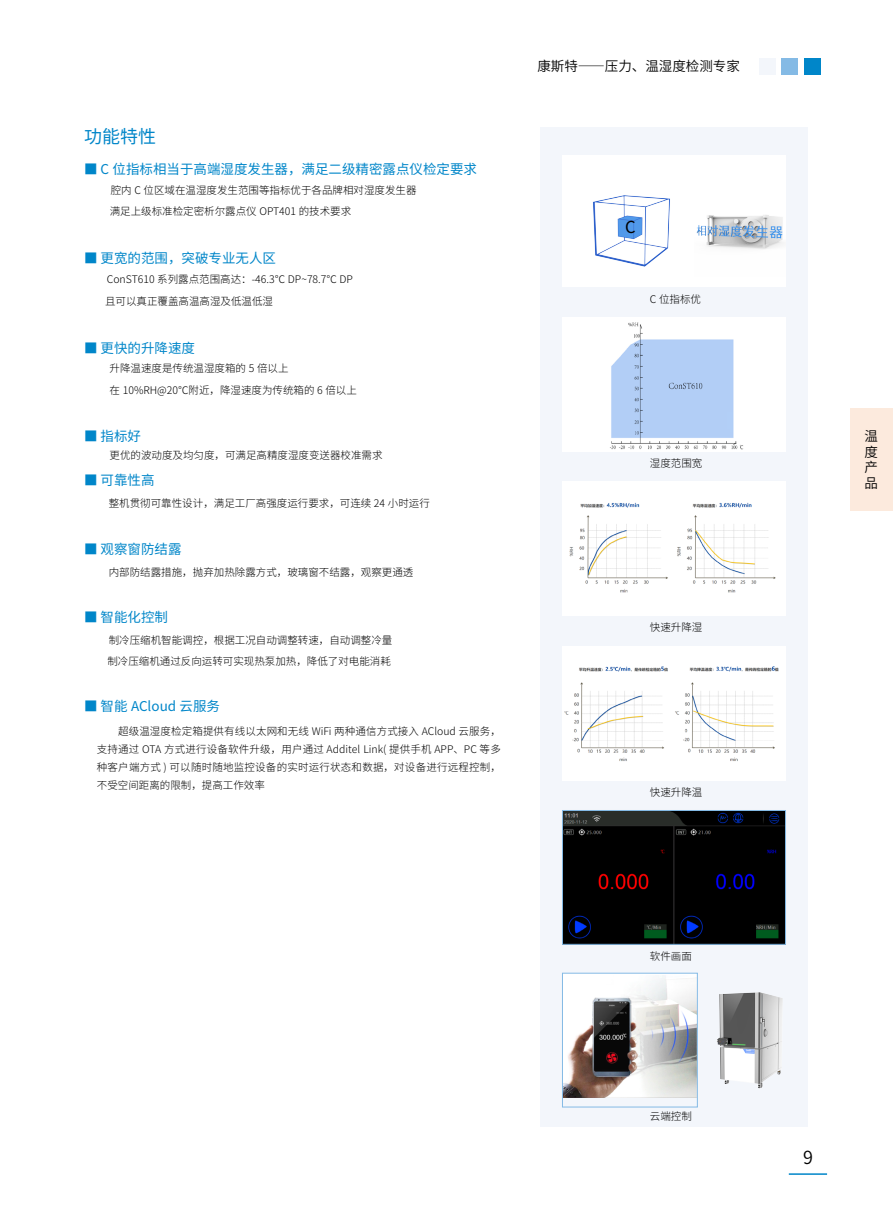
<style>
.page{position:relative;width:893px;height:1212px;background:#fff}
.page>*{position:absolute;margin:0;border:0;box-sizing:border-box;transform-origin:0 0}
.t1{font:18px "Source Han Sans CN";color:#0086c9}
.t2{font:18px "Source Han Sans CN";color:#000}
.t3{font:16.5px "Source Han Sans CN";color:#000}
.t4{font:13.5px "Source Han Sans CN";color:#0086c9}
.t5{font:13.5px/15.5px "Source Han Sans CN";color:#000;text-align:justify}
.t6{font:300 10.5px/18px "Source Han Sans CN";color:#000}
.s1{font-weight:300}
</style>
<div class="page">
<div style="left:850px;top:408px;width:43px;height:102px;background:#fceadd"></div>
<div style="left:804px;top:58px;width:16px;height:16px;background:#0086c9"></div>
<div style="left:782px;top:58px;width:16px;height:16px;background:#84bae5"></div>
<div style="left:759px;top:58px;width:16px;height:16px;background:#f3f6fb"></div>
<hr style="left:789px;top:1173px;width:38px;height:2px;background:#0086c9">
<img style="left:564px;top:975px;width:132px;height:123px">
<div style="left:562px;top:973px;width:136px;height:134px;border:1px solid #84bae5"></div>
<img style="left:564px;top:812px;width:220px;height:131px">
<div style="left:562px;top:810px;width:224px;height:135px;border:1px solid #84bae5"></div>
<img style="left:609px;top:322px;width:135px;height:128px">
<img style="left:569px;top:502px;width:207px;height:91px">
<img style="left:564px;top:666px;width:215px;height:96px">
<img style="left:696px;top:214px;width:90px;height:38px">
<img style="left:592px;top:195px;width:79px;height:72px">
<img style="left:704px;top:978px;width:103px;height:126px">
<h1 class="t1" style="left:84px;top:127px;width:73px">功能特性</h1>
<p class="t4" style="left:84px;top:161px;width:394px"><span class="s1">■</span> C 位指标相当于高端湿度发生器，满足二级精密露点仪检定要求</p>
<p class="t6" style="left:110px;top:180px;width:308px;line-height:21.5px">腔内 C 位区域在温湿度发生范围等指标优于各品牌相对湿度发生器满足上级标准检定密析尔露点仪 OPT401 的技术要求</p>
<p class="t4" style="left:84px;top:250px;width:193px"><span class="s1">■</span> 更宽的范围，突破专业无人区</p>
<p class="t6" style="left:105px;top:268px;width:249px;line-height:22.2px">ConST610 系列露点范围高达：-46.3℃ DP~78.7℃ DP且可以真正覆盖高温高湿及低温低湿</p>
<p class="t4" style="left:84px;top:340px;width:112px"><span class="s1">■</span> 更快的升降速度</p>
<p class="t6" style="left:110px;top:357px;width:249px;line-height:22.2px">升降温速度是传统温湿度箱的 5 倍以上<br>在 10%RH@20℃附近，降湿速度为传统箱的 6 倍以上</p>
<p class="t4" style="left:84px;top:429px;width:58px"><span class="s1">■</span> 指标好</p>
<p class="t6" style="left:110px;top:447px;width:275px">更优的波动度及均匀度，可满足高精度湿度变送器校准需求</p>
<p class="t4" style="left:84px;top:473px;width:72px"><span class="s1">■</span> 可靠性高</p>
<p class="t6" style="left:109px;top:495px;width:322px">整机贯彻可靠性设计，满足工厂高强度运行要求，可连续 24 小时运行</p>
<p class="t4" style="left:84px;top:541px;width:99px"><span class="s1">■</span> 观察窗防结露</p>
<p class="t6" style="left:109px;top:563px;width:306px">内部防结露措施，抛弃加热除露方式，玻璃窗不结露，观察更通透</p>
<p class="t4" style="left:84px;top:610px;width:85px"><span class="s1">■</span> 智能化控制</p>
<p class="t6" style="left:107px;top:630px;width:286px;line-height:20.5px">制冷压缩机智能调控，根据工况自动调整转速，自动调整冷量制冷压缩机通过反向运转可实现热泵加热，降低了对电能消耗</p>
<p class="t4" style="left:84px;top:699px;width:137px"><span class="s1">■</span> 智能 ACloud 云服务</p>
<p class="t6" style="left:97px;top:722px;width:406px;text-align:justify;text-indent:21px">超级温湿度检定箱提供有线以太网和无线 WiFi 两种通信方式接入 ACloud 云服务，支持通过 OTA 方式进行设备软件升级，用户通过 Additel Link( 提供手机 APP、PC 等多种客户端方式 ) 可以随时随地监控设备的实时运行状态和数据，对设备进行远程控制，不受空间距离的限制，提高工作效率</p>
<p class="t5" style="left:537px;top:59px;width:204px">康斯特——压力、温湿度检测专家</p>
<h2 class="t3" style="left:625px;top:218px;width:12px">C</h2>
<p class="t6" style="left:650px;top:290px;width:53px">C 位指标优</p>
<p class="t6" style="left:650px;top:455px;width:54px">湿度范围宽</p>
<p class="t6" style="left:650px;top:618px;width:54px">快速升降湿</p>
<p class="t6" style="left:650px;top:783px;width:54px">快速升降温</p>
<p class="t6" style="left:650px;top:947px;width:43px">软件画面</p>
<p class="t6" style="left:650px;top:1107px;width:43px">云端控制</p>
<p class="t5" style="left:865px;top:429px;width:15px">温度产品</p>
<h1 class="t2" style="left:803px;top:1147px;width:11px">9</h1>
</div>
